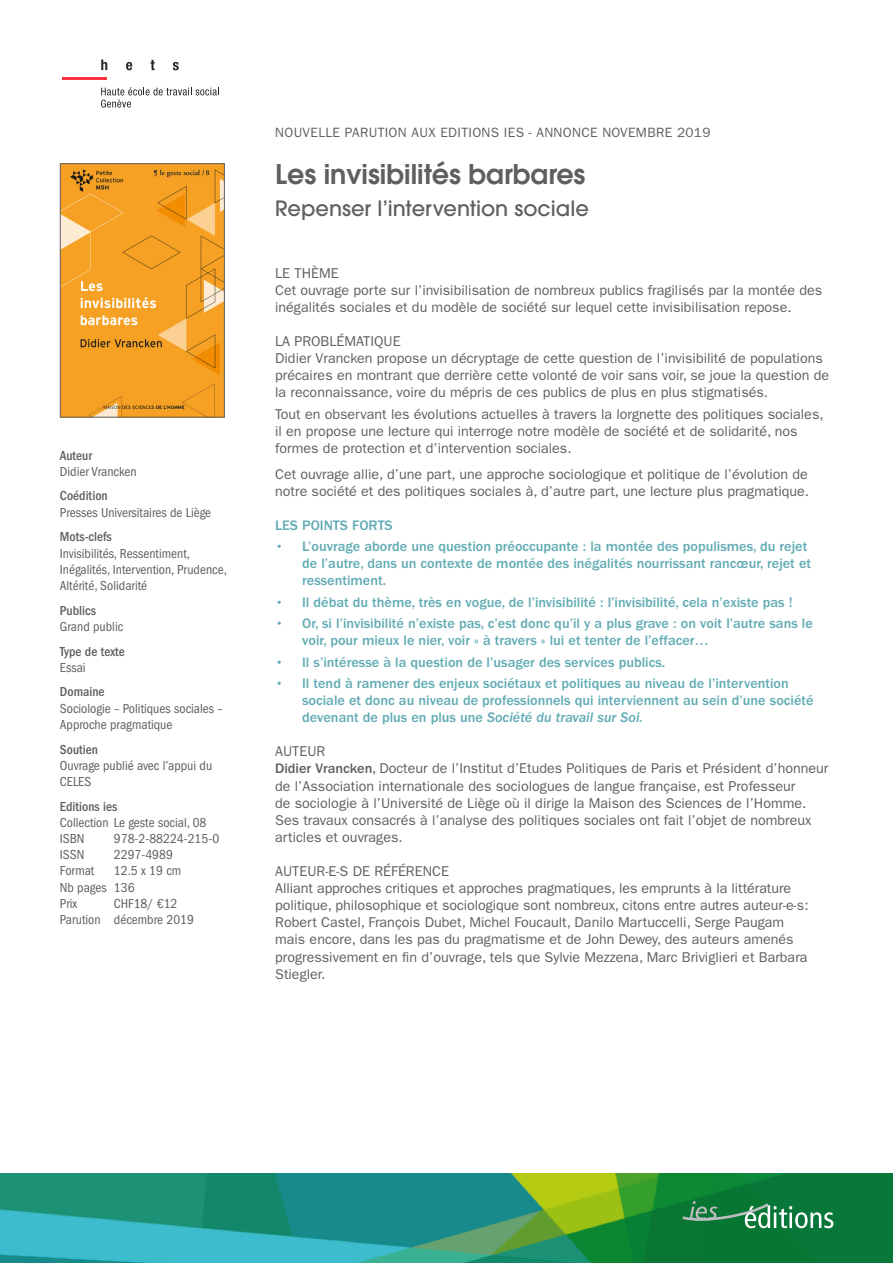
<style>
.page{position:relative;width:893px;height:1263px;background:#fff}
.page>*{position:absolute;margin:0;border:0;box-sizing:border-box;transform-origin:0 0}
.Titre_de_l_ouvrage{font:600 27px "ITC Avant Garde Std";color:#5f5f62}
.Sous-titre_de_l_ouvr{font:500 21px "ITC Avant Garde Std";color:#5f5f62}
.Texte_de_paragraphe{font:14.25px/17.1px "ITC Franklin Gothic Std";color:#5f5f62}
.Titre_de_paragraphe{font:500 14.25px/17.1px "ITC Franklin Gothic Std";color:#61abb4}
.Titre_de_paragraphe-2{font:14.25px "ITC Franklin Gothic Std";color:#5f5f62}
.Texte_colonne{font:condensed 13.5px/16.2px "ITC Franklin Gothic Std";color:#5f5f62}
.Titre_colonne{font:500 condensed 13.5px "ITC Franklin Gothic Std";color:#5f5f62}
.Nouvelle_parution{font:13.5px "ITC Franklin Gothic Std";letter-spacing:.025em;color:#5f5f62}
.s1{color:#545557}
.s2{font-family:"ITC Franklin Gothic Std Med It";font-weight:400}
.s3{font-weight:500}
</style>
<div class="page">
<hr style="left:62px;top:77px;width:44px;height:3px;background:#f9343f">
<svg style="left:101px;top:60px;width:6px;height:10px"></svg>
<svg style="left:126px;top:62px;width:6px;height:8px"></svg>
<svg style="left:150px;top:60px;width:5px;height:10px"></svg>
<svg style="left:173px;top:62px;width:6px;height:8px"></svg>
<svg style="left:101px;top:87px;width:118px;height:21px"></svg>
<img style="left:0;top:1174px;width:893px;height:89px">
<svg style="left:682px;top:1201px;width:151px;height:27px;background:#3d9160"></svg>
<img style="left:62px;top:165px;width:161px;height:250px">
<div style="left:60px;top:163px;width:165px;height:254px;border:1px solid #5f5f62"></div>
<p class="Titre_colonne" style="left:60px;top:447px;width:34px">Auteur</p>
<p class="Texte_colonne" style="left:60px;top:463px;width:78px">Didier Vrancken</p>
<p class="Titre_colonne" style="left:60px;top:488px;width:49px">Coédition</p>
<p class="Texte_colonne" style="left:60px;top:504px;width:153px">Presses Universitaires de Liège</p>
<p class="Titre_colonne" style="left:60px;top:529px;width:54px">Mots-clefs</p>
<p class="Texte_colonne" style="left:60px;top:545px;width:169px">Invisibilités, Ressentiment,<br>Inégalités, Intervention, Prudence,<br>Altérité, Solidarité</p>
<p class="Titre_colonne" style="left:60px;top:602px;width:38px">Publics</p>
<p class="Texte_colonne" style="left:60px;top:618px;width:65px">Grand public</p>
<p class="Titre_colonne" style="left:60px;top:643px;width:66px">Type de texte</p>
<p class="Texte_colonne" style="left:60px;top:659px;width:27px">Essai</p>
<p class="Titre_colonne" style="left:60px;top:684px;width:46px">Domaine</p>
<p class="Texte_colonne" style="left:60px;top:700px;width:164px">Sociologie – Politiques sociales –<br>Approche pragmatique</p>
<p class="Titre_colonne" style="left:60px;top:741px;width:40px">Soutien</p>
<p class="Texte_colonne" style="left:60px;top:757px;width:154px">Ouvrage publié avec l’appui du<br>CELES</p>
<p class="Titre_colonne" style="left:60px;top:798px;width:59px">Editions ies</p>
<p class="Texte_colonne" style="left:60px;top:814px;width:148px">Collection Le geste social, 08</p>
<p class="Texte_colonne" style="left:60px;top:831px;width:26px">ISBN</p>
<p class="Texte_colonne" style="left:114px;top:831px;width:107px">978-2-88224-215-0</p>
<p class="Texte_colonne" style="left:60px;top:847px;width:26px">ISSN</p>
<p class="Texte_colonne" style="left:114px;top:847px;width:61px">2297-4989</p>
<p class="Texte_colonne" style="left:60px;top:863px;width:36px">Format</p>
<p class="Texte_colonne" style="left:114px;top:863px;width:69px">12.5 x 19 cm</p>
<p class="Texte_colonne" style="left:60px;top:879px;width:76px">Nb pages 136</p>
<p class="Texte_colonne" style="left:60px;top:895px;width:19px">Prix</p>
<p class="Texte_colonne" style="left:114px;top:895px;width:65px">CHF<span class="s1">18</span>/ €12</p>
<p class="Texte_colonne" style="left:60px;top:912px;width:136px">Parution décembre 2019</p>
<p class="Nouvelle_parution" style="left:275px;top:124px;width:437px">NOUVELLE PARUTION AUX EDITIONS IES - ANNONCE NOVEMBRE 2019</p>
<p class="Titre_de_l_ouvrage" style="left:275px;top:156px;width:312px">Les invisibilités barbares</p>
<p class="Sous-titre_de_l_ouvr" style="left:275px;top:195px;width:315px">Repenser l’intervention sociale</p>
<p class="Titre_de_paragraphe-2" style="left:275px;top:265px;width:65px">LE THÈME</p>
<p class="Texte_de_paragraphe" style="left:275px;top:281px;width:549px">Cet ouvrage porte sur l’invisibilisation de nombreux publics fragilisés par la montée des inégalités sociales et du modèle de société sur lequel cette invisibilisation repose.</p>
<p class="Titre_de_paragraphe-2" style="left:275px;top:333px;width:127px">LA PROBLÉMATIQUE</p>
<p class="Texte_de_paragraphe" style="left:275px;top:350px;width:556px">Didier Vrancken propose un décryptage de cette question de l’invisibilité de populations précaires en montrant que derrière cette volonté de voir sans voir, se joue la question de la reconnaissance, voire du mépris de ces publics de plus en plus stigmatisés.</p>
<p class="Texte_de_paragraphe" style="left:275px;top:405px;width:550px">Tout en observant les évolutions actuelles à travers la lorgnette des politiques sociales, il en propose une lecture qui interroge notre modèle de société et de solidarité, nos formes de protection et d’intervention sociales.</p>
<p class="Texte_de_paragraphe" style="left:275px;top:465px;width:535px">Cet ouvrage allie, d’une part, une approche sociologique et politique de l’évolution de notre société et des politiques sociales à, d’autre part, une lecture plus pragmatique.</p>
<p class="Titre_de_paragraphe" style="left:275px;top:517px;width:119px">LES POINTS FORTS</p>
<p class="Titre_de_paragraphe" style="left:302px;top:538px;width:510px;text-indent:-27px">• L’ouvrage aborde une question préoccupante : la montée des populismes, du rejet de l’autre, dans un contexte de montée des inégalités nourrissant rancœur, rejet et ressentiment.</p>
<p class="Titre_de_paragraphe" style="left:275px;top:594px;width:519px">• Il débat du thème, très en vogue, de l’invisibilité : l’invisibilité, cela n’existe pas !</p>
<p class="Titre_de_paragraphe" style="left:302px;top:615px;width:512px;text-indent:-27px">• Or, si l’invisibilité n’existe pas, c’est donc qu’il y a plus grave : on voit l’autre sans le voir, pour mieux le nier, voir « à travers » lui et tenter de l’effacer…</p>
<p class="Titre_de_paragraphe" style="left:275px;top:653px;width:392px">• Il s’intéresse à la question de l’usager des services publics.</p>
<p class="Titre_de_paragraphe" style="left:302px;top:675px;width:513px;text-indent:-27px">• Il tend à ramener des enjeux sociétaux et politiques au niveau de l’intervention sociale et donc au niveau de professionnels qui interviennent au sein d’une société devenant de plus en plus une <span class="s2">Société du travail sur Soi.</span></p>
<p class="Titre_de_paragraphe-2" style="left:275px;top:743px;width:52px">AUTEUR</p>
<p class="Texte_de_paragraphe" style="left:275px;top:760px;width:555px"><span class="s3">Didier Vrancken,</span> Docteur de l’Institut d’Etudes Politiques de Paris et Président d’honneur de l’Association internationale des sociologues de langue française, est Professeur<br>de sociologie à l’Université de Liège où il dirige la Maison des Sciences de l’Homme.<br>Ses travaux consacrés à l’analyse des politiques sociales ont fait l’objet de nombreux articles et ouvrages.</p>
<p class="Titre_de_paragraphe-2" style="left:275px;top:863px;width:175px">AUTEUR-E-S DE RÉFÉRENCE</p>
<p class="Texte_de_paragraphe" style="left:275px;top:880px;width:535px">Alliant approches critiques et approches pragmatiques, les emprunts à la littérature politique, philosophique et sociologique sont nombreux, citons entre autres auteur-e-s:<br>Robert Castel, François Dubet, Michel Foucault, Danilo Martuccelli, Serge Paugam mais encore, dans les pas du pragmatisme et de John Dewey, des auteurs amenés progressivement en fin d’ouvrage, tels que Sylvie Mezzena, Marc Briviglieri et Barbara Stiegler.</p>
</div>
